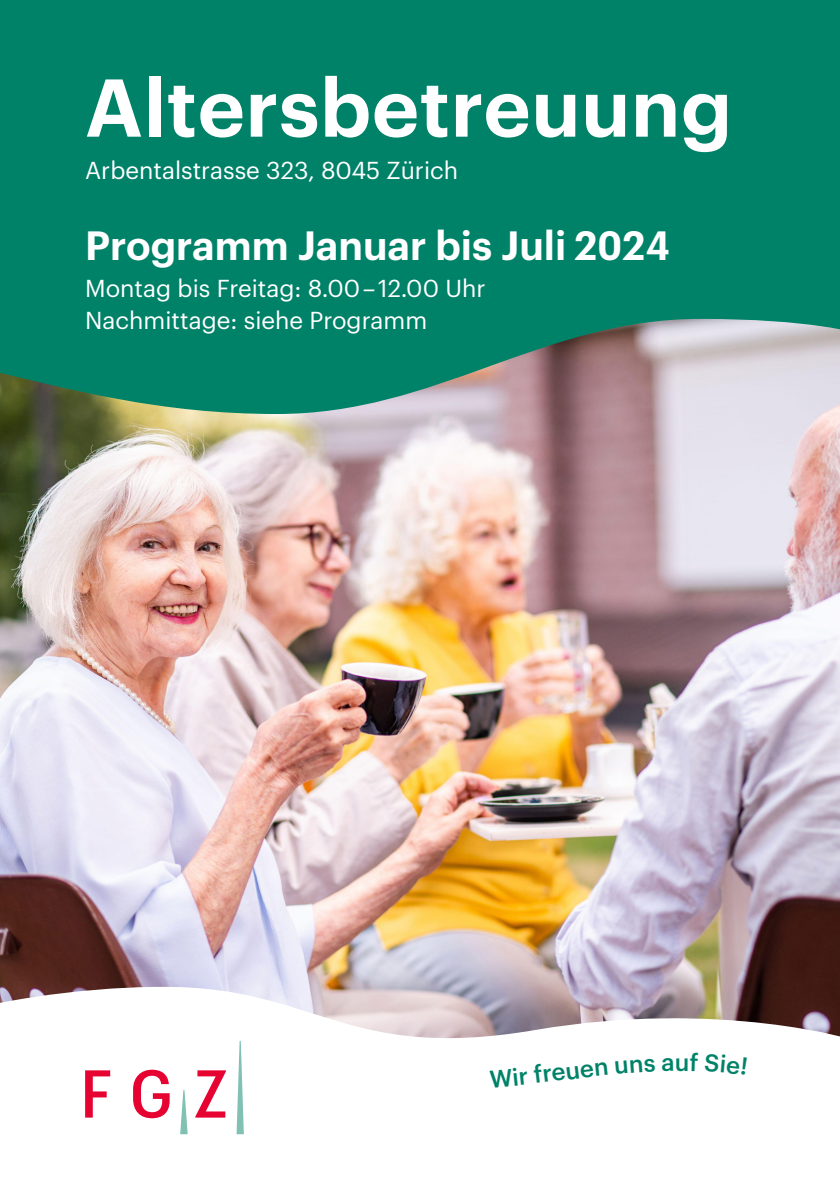
<style>
.page{position:relative;width:840px;height:1191px;background:#fff}
.page>*{position:absolute;margin:0;border:0;box-sizing:border-box;transform-origin:0 0}
.t1{font:600 80px "Graphik";letter-spacing:.01em;color:#fff}
.t2{font:600 40px "Graphik";color:#fff}
.t3{font:24px/32px "Graphik FGZ";color:#fff}
.t4{font:700 24px "Graphik FGZ";color:#008269}
</style>
<div class="page">
<img style="left:0;top:414px;width:839px;height:572px">
<svg style="left:0;top:0;width:839px;height:414px;background:#13866f"></svg>
<svg style="left:0;top:986px;width:839px;height:149px"></svg>
<svg style="left:236px;top:1040px;width:8px;height:94px"></svg>
<svg style="left:180px;top:1089px;width:7px;height:45px"></svg>
<svg style="left:85px;top:1070px;width:25px;height:47px"></svg>
<svg style="left:133px;top:1069px;width:36px;height:49px"></svg>
<svg style="left:195px;top:1070px;width:31px;height:47px"></svg>
<svg style="left:489px;top:1067px;width:39px;height:20px"></svg>
<svg style="left:594px;top:1062px;width:13px;height:14px"></svg>
<svg style="left:615px;top:1058px;width:39px;height:16px"></svg>
<svg style="left:661px;top:1058px;width:12px;height:13px"></svg>
<svg style="left:689px;top:1052px;width:8px;height:19px"></svg>
<svg style="left:704px;top:1054px;width:42px;height:21px"></svg>
<h1 class="t1" style="left:85px;top:46px;width:648px">Altersbetreuung</h1>
<p class="t3" style="left:85px;top:152px;width:374px">Arbentalstrasse 323, 8045 Zürich</p>
<h2 class="t2" style="left:85px;top:215px;width:585px">Programm Januar bis Juli 2024</h2>
<p class="t3" style="left:85px;top:271px;width:401px">Montag bis Freitag: 8.00 – 12.00 Uhr<br>Nachmittage: siehe Programm</p>
<p class="t4" style="left:531px;top:1056px;width:62px;rotate:-7deg">freue</p>
<p class="t4" style="left:674px;top:1043px;width:16px">u</p>
</div>
